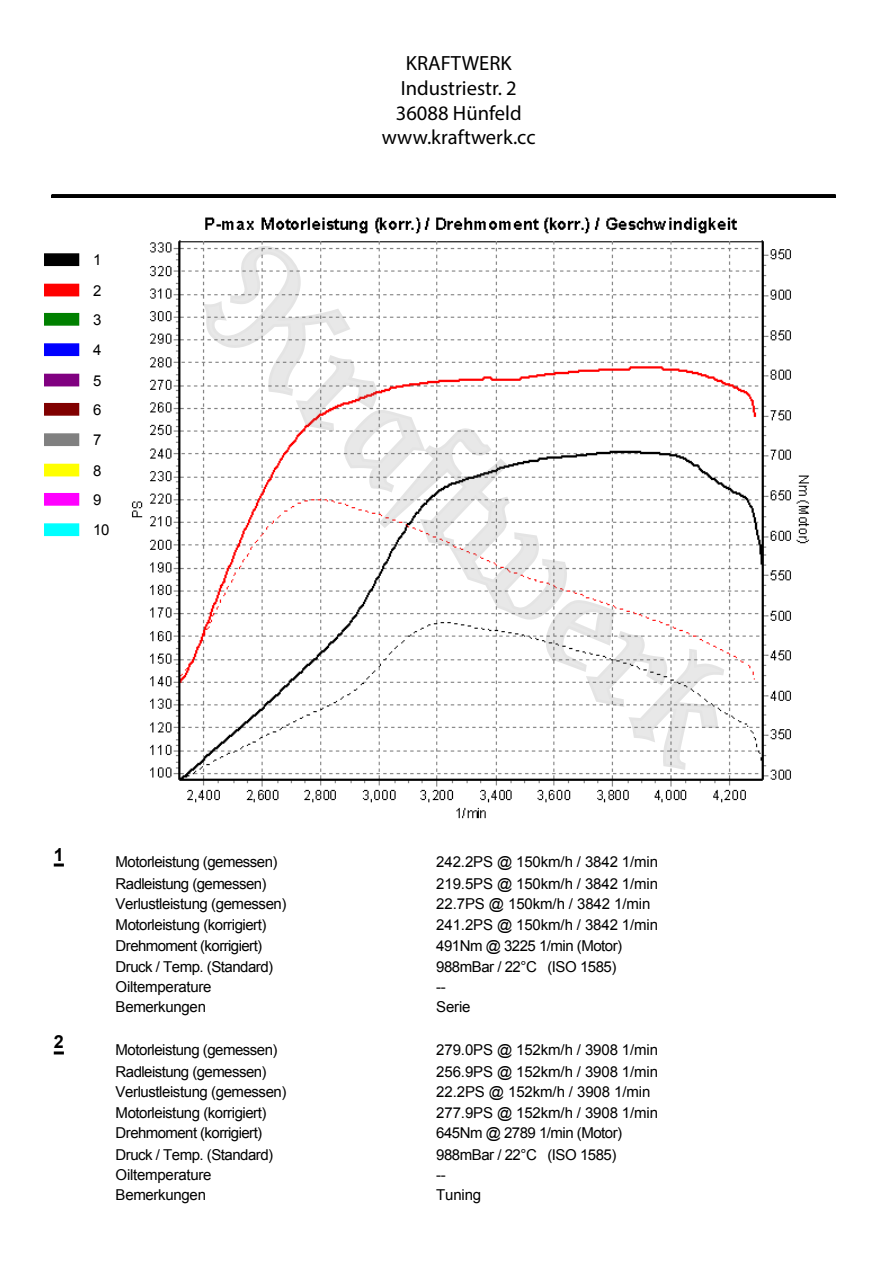
<style>
.page{position:relative;width:893px;height:1263px;background:#fff}
.page>*{position:absolute;margin:0;border:0;box-sizing:border-box;transform-origin:0 0}
.t1{font:20.55px/24.8px "Myriad Pro";color:#000;text-align:center}
.t2{font:700 18px "Arial";color:#000}
.t3{font:15px/20.9px "Arial";letter-spacing:-.03em;color:#000}
.t4{font:15px/20.9px "Arial";letter-spacing:-.01em;color:#000}
</style>
<div class="page">
<img style="left:132px;top:217px;width:677px;height:602px">
<hr style="left:52px;top:196px;width:784px;height:2px;background:#000">
<hr style="left:52px;top:194px;width:784px;height:3px;background:#000">
<div style="left:44px;top:253px;width:35px;height:13px;background:#000;border:2px solid #000"></div>
<div style="left:44px;top:403px;width:35px;height:13px;background:#800000;border:2px solid #800000"></div>
<div style="left:44px;top:284px;width:35px;height:12px;background:#f00"></div>
<div style="left:44px;top:433px;width:35px;height:13px;background:#808080;border:2px solid #808080"></div>
<div style="left:44px;top:313px;width:35px;height:13px;background:#008000;border:2px solid #008000"></div>
<div style="left:44px;top:464px;width:35px;height:12px;background:#ff0"></div>
<div style="left:44px;top:343px;width:35px;height:13px;background:#00f;border:2px solid #00f"></div>
<div style="left:44px;top:493px;width:35px;height:13px;background:#f0f;border:2px solid #f0f"></div>
<div style="left:44px;top:374px;width:35px;height:12px;background:#800080"></div>
<div style="left:44px;top:523px;width:35px;height:13px;background:#0ff;border:2px solid #0ff"></div>
<svg style="left:54px;top:863px;width:10px;height:3px"></svg>
<svg style="left:54px;top:1051px;width:10px;height:3px"></svg>
<svg style="left:203px;top:246px;width:521px;height:524px"></svg>
<p class="t3" style="left:93px;top:245px;width:10px;line-height:30.3px">1<br>2</p>
<p class="t3" style="left:93px;top:309px;width:10px">3</p>
<p class="t3" style="left:93px;top:340px;width:10px">4</p>
<p class="t3" style="left:93px;top:370px;width:10px">5</p>
<p class="t3" style="left:93px;top:399px;width:10px">6</p>
<p class="t3" style="left:93px;top:430px;width:10px">7</p>
<p class="t3" style="left:93px;top:460px;width:10px">8</p>
<p class="t3" style="left:93px;top:489px;width:10px">9</p>
<p class="t3" style="left:93px;top:520px;width:18px">10</p>
<h1 class="t1" style="left:382px;top:51px;width:155px">KRAFTWERK<br>Industriestr. 2<br>36088 Hünfeld www.kraftwerk.cc</h1>
<p class="t2" style="left:54px;top:842px;width:12px">1</p>
<p class="t2" style="left:54px;top:1030px;width:12px">2</p>
<p class="t3" style="left:116px;top:852px;width:172px">Motorleistung (gemessen)<br>Radleistung (gemessen)<br>Verlustleistung (gemessen)<br>Motorleistung (korrigiert)<br>Drehmoment (korrigiert)<br>Druck / Temp. (Standard)<br>Oiltemperature</p>
<p class="t4" style="left:436px;top:852px;width:223px">242.2PS @ 150km/h / 3842 1/min<br>219.5PS @ 150km/h / 3842 1/min<br>22.7PS @ 150km/h / 3842 1/min<br>241.2PS @ 150km/h / 3842 1/min<br>491Nm @ 3225 1/min (Motor)<br>988mBar / 22°C (ISO 1585)<br>--</p>
<p class="t3" style="left:116px;top:997px;width:92px">Bemerkungen</p>
<p class="t3" style="left:436px;top:997px;width:36px">Serie</p>
<p class="t3" style="left:116px;top:1040px;width:172px">Motorleistung (gemessen)<br>Radleistung (gemessen)<br>Verlustleistung (gemessen)<br>Motorleistung (korrigiert)<br>Drehmoment (korrigiert)<br>Druck / Temp. (Standard)<br>Oiltemperature</p>
<p class="t4" style="left:436px;top:1040px;width:223px">279.0PS @ 152km/h / 3908 1/min<br>256.9PS @ 152km/h / 3908 1/min<br>22.2PS @ 152km/h / 3908 1/min<br>277.9PS @ 152km/h / 3908 1/min<br>645Nm @ 2789 1/min (Motor)<br>988mBar / 22°C (ISO 1585)<br>--</p>
<p class="t3" style="left:116px;top:1185px;width:92px">Bemerkungen</p>
<p class="t3" style="left:436px;top:1185px;width:46px">Tuning</p>
</div>
